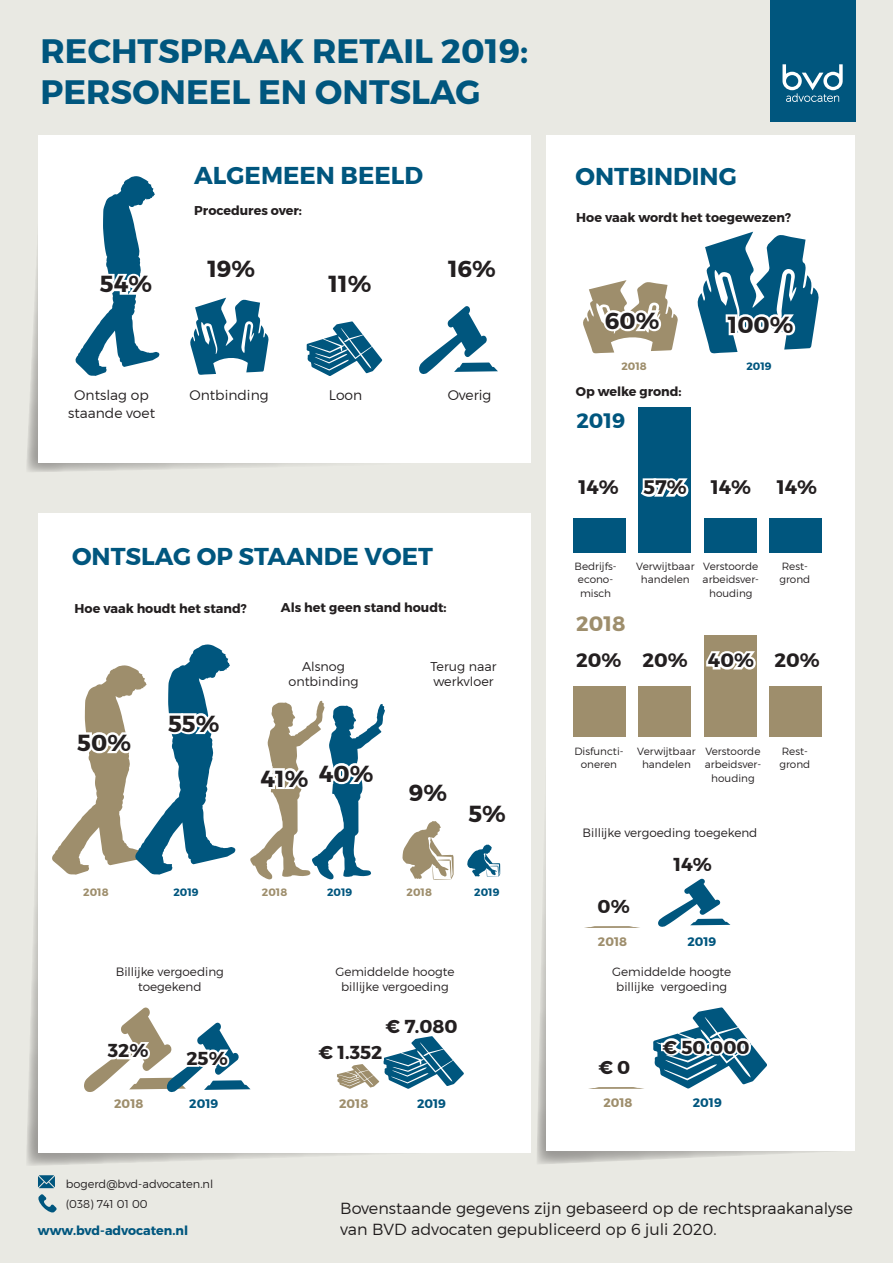
<style>
.page{position:relative;width:893px;height:1263px;background:#fff}
.page>*{position:absolute;margin:0;border:0;box-sizing:border-box;transform-origin:0 0}
.Hoofdstuk_kop{font:700 33.75px "Montserrat";color:#00567e}
.Hoofdstuk_kop-2{font:700 24.3px "Montserrat";color:#00567e}
.t1{font:700 23.1px "Montserrat";color:#231f20}
.Tussenkop{font:700 20.85px "Montserrat";color:#00567e}
.Tussenkop-2{font:700 20.85px "Montserrat";color:#9e8e6c}
.t2{font:700 19.5px "Montserrat";color:#231f20}
.t3{font:700 18.6px "Montserrat";color:#231f20}
.t4{font:300 16.05px/20.9px "Montserrat";color:#231f20}
.Platte_tekst{font:300 13.95px "Montserrat";color:#231f20}
.No_Spacing{font:700 12.75px "Montserrat";color:#231f20}
.No_Spacing-2{font:300 12.75px "Montserrat";color:#231f20}
.Tussenkop-3{font:700 12.6px "Montserrat";color:#00567e}
.Tussenkop-4{font:700 12.3px "Montserrat";color:#9e8e6c}
.Tussenkop-5{font:700 12.3px "Montserrat";color:#00567e}
.Platte_tekst-2{font:300 12px/15.6px "Montserrat";color:#231f20;text-align:center}
.No_Spacing-3{font:300 11.4px "Montserrat";color:#231f20}
.Tussenkop-6{font:700 10.8px "Montserrat";color:#9e8e6c}
.Tussenkop-7{font:700 10.8px "Montserrat";color:#00567e}
.Platte_tekst-3{font:300 10.35px/13.5px "Montserrat";color:#231f20;text-align:center}
</style>
<div class="page">
<div style="left:661px;top:0;width:232px;height:1263px;background:#e9e9e3"></div>
<div style="left:0;top:0;width:855px;height:1263px;background:#e9e9e3"></div>
<svg style="left:27px;top:678px;width:425px;height:488px"></svg>
<svg style="left:27px;top:171px;width:425px;height:301px"></svg>
<div style="left:39px;top:513px;width:492px;height:639px;background:#fff"></div>
<div style="left:39px;top:135px;width:492px;height:327px;background:#fff"></div>
<svg style="left:306px;top:321px;width:76px;height:55px"></svg>
<svg style="left:419px;top:306px;width:79px;height:68px"></svg>
<svg style="left:75px;top:176px;width:85px;height:200px"></svg>
<svg style="left:52px;top:644px;width:184px;height:231px"></svg>
<svg style="left:84px;top:1007px;width:166px;height:85px"></svg>
<svg style="left:337px;top:1036px;width:127px;height:53px"></svg>
<svg style="left:402px;top:821px;width:52px;height:59px"></svg>
<svg style="left:467px;top:844px;width:33px;height:33px"></svg>
<svg style="left:250px;top:701px;width:135px;height:179px"></svg>
<svg style="left:537px;top:837px;width:293px;height:327px"></svg>
<div style="left:546px;top:135px;width:309px;height:1016px;background:#fff"></div>
<svg style="left:190px;top:298px;width:79px;height:77px"></svg>
<svg style="left:583px;top:280px;width:95px;height:74px"></svg>
<svg style="left:697px;top:232px;width:122px;height:122px"></svg>
<svg style="left:584px;top:926px;width:56px;height:2px"></svg>
<svg style="left:658px;top:878px;width:72px;height:49px"></svg>
<svg style="left:653px;top:1007px;width:114px;height:81px"></svg>
<svg style="left:588px;top:1087px;width:56px;height:2px"></svg>
<div style="left:573px;top:518px;width:53px;height:35px;background:#00567e"></div>
<div style="left:638px;top:408px;width:53px;height:145px;background:#00567e"></div>
<div style="left:704px;top:518px;width:53px;height:35px;background:#00567e"></div>
<div style="left:769px;top:518px;width:53px;height:35px;background:#00567e"></div>
<div style="left:573px;top:687px;width:53px;height:50px;background:#9e8e6c"></div>
<div style="left:638px;top:687px;width:53px;height:50px;background:#9e8e6c"></div>
<div style="left:704px;top:635px;width:53px;height:102px;background:#9e8e6c"></div>
<div style="left:769px;top:687px;width:53px;height:50px;background:#9e8e6c"></div>
<svg style="left:640px;top:478px;width:49px;height:19px"></svg>
<svg style="left:706px;top:651px;width:50px;height:19px"></svg>
<div style="left:770px;top:0;width:85px;height:122px;background:#00567e"></div>
<svg style="left:782px;top:64px;width:61px;height:38px"></svg>
<svg style="left:38px;top:1175px;width:17px;height:13px"></svg>
<svg style="left:38px;top:1194px;width:19px;height:19px"></svg>
<p class="Hoofdstuk_kop" style="left:40px;top:30px;width:489px">RECHTSPRAAK RETAIL 2019:</p>
<p class="Hoofdstuk_kop" style="left:40px;top:71px;width:442px">PERSONEEL EN ONTSLAG</p>
<p class="Hoofdstuk_kop-2" style="left:194px;top:161px;width:230px">ALGEMEEN BEELD</p>
<p class="t1" style="left:100px;top:270px;width:54px">54%</p>
<p class="No_Spacing" style="left:194px;top:202px;width:109px">Procedures over:</p>
<p class="t1" style="left:207px;top:255px;width:49px">19%</p>
<p class="t1" style="left:329px;top:270px;width:44px">11%</p>
<p class="t1" style="left:448px;top:255px;width:49px">16%</p>
<p class="Platte_tekst" style="left:74px;top:387px;width:76px">Ontslag op</p>
<p class="Platte_tekst" style="left:68px;top:405px;width:89px">staande voet</p>
<p class="Platte_tekst" style="left:189px;top:387px;width:81px">Ontbinding</p>
<p class="Platte_tekst" style="left:329px;top:387px;width:35px">Loon</p>
<p class="Platte_tekst" style="left:448px;top:387px;width:45px">Overig</p>
<p class="Hoofdstuk_kop-2" style="left:72px;top:541px;width:362px">ONTSLAG OP STAANDE VOET</p>
<p class="No_Spacing" style="left:75px;top:600px;width:174px">Hoe vaak houdt het stand?</p>
<p class="No_Spacing" style="left:281px;top:600px;width:167px">Als het geen stand houdt:</p>
<p class="t1" style="left:77px;top:728px;width:55px">50%</p>
<p class="t1" style="left:168px;top:709px;width:53px">55%</p>
<p class="No_Spacing-2" style="left:302px;top:658px;width:44px">Alsnog</p>
<p class="No_Spacing-2" style="left:288px;top:674px;width:72px">ontbinding</p>
<p class="t1" style="left:261px;top:764px;width:49px">41%</p>
<p class="t1" style="left:319px;top:759px;width:56px">40%</p>
<p class="No_Spacing-2" style="left:430px;top:658px;width:68px">Terug naar</p>
<p class="No_Spacing-2" style="left:433px;top:673px;width:62px">werkvloer</p>
<p class="t1" style="left:409px;top:778px;width:40px">9%</p>
<p class="t1" style="left:468px;top:799px;width:39px">5%</p>
<p class="Tussenkop-6" style="left:83px;top:885px;width:27px">2018</p>
<p class="Tussenkop-7" style="left:173px;top:885px;width:27px">2019</p>
<p class="Tussenkop-6" style="left:262px;top:885px;width:27px">2018</p>
<p class="Tussenkop-7" style="left:327px;top:885px;width:27px">2019</p>
<p class="Tussenkop-6" style="left:407px;top:885px;width:27px">2018</p>
<p class="Tussenkop-7" style="left:474px;top:885px;width:27px">2019</p>
<p class="Platte_tekst-2" style="left:116px;top:963px;width:110px">Billijke vergoeding toegekend</p>
<p class="t3" style="left:108px;top:1039px;width:42px">32%</p>
<p class="t3" style="left:186px;top:1046px;width:43px">25%</p>
<p class="Platte_tekst-2" style="left:335px;top:963px;width:121px">Gemiddelde hoogte</p>
<p class="Platte_tekst-2" style="left:341px;top:979px;width:109px">billijke vergoeding</p>
<p class="t3" style="left:386px;top:1014px;width:74px">€ 7.080</p>
<p class="t3" style="left:319px;top:1040px;width:65px">€ 1.352</p>
<p class="Tussenkop-4" style="left:114px;top:1096px;width:31px">2018</p>
<p class="Tussenkop-5" style="left:189px;top:1096px;width:31px">2019</p>
<p class="Tussenkop-4" style="left:339px;top:1096px;width:31px">2018</p>
<p class="Tussenkop-5" style="left:417px;top:1096px;width:31px">2019</p>
<p class="Hoofdstuk_kop-2" style="left:575px;top:161px;width:163px">ONTBINDING</p>
<p class="No_Spacing" style="left:576px;top:209px;width:216px">Hoe vaak wordt het toegewezen?</p>
<p class="t1" style="left:605px;top:306px;width:56px">60%</p>
<p class="t1" style="left:728px;top:310px;width:67px">100%</p>
<p class="Tussenkop-6" style="left:621px;top:359px;width:27px">2018</p>
<p class="Tussenkop-7" style="left:746px;top:359px;width:27px">2019</p>
<p class="No_Spacing" style="left:576px;top:383px;width:107px">Op welke grond:</p>
<p class="Tussenkop" style="left:576px;top:408px;width:50px">2019</p>
<p class="t2" style="left:578px;top:475px;width:42px">14%</p>
<p class="t2" style="left:644px;top:475px;width:45px">57%</p>
<p class="t2" style="left:711px;top:475px;width:42px">14%</p>
<p class="t2" style="left:777px;top:475px;width:42px">14%</p>
<p class="Platte_tekst-3" style="left:575px;top:559px;width:43px">Bedrijfs&shy;econo&shy;misch</p>
<p class="Platte_tekst-3" style="left:636px;top:559px;width:60px">Verwijtbaar</p>
<p class="Platte_tekst-3" style="left:641px;top:573px;width:50px">handelen</p>
<p class="Tussenkop-2" style="left:576px;top:611px;width:51px">2018</p>
<p class="Platte_tekst-3" style="left:703px;top:559px;width:57px">Verstoorde</p>
<p class="Platte_tekst-3" style="left:703px;top:573px;width:58px">arbeidsver&shy;houding</p>
<p class="Platte_tekst-3" style="left:779px;top:559px;width:32px;text-align:left">Rest&shy;grond</p>
<p class="t2" style="left:576px;top:648px;width:47px">20%</p>
<p class="t2" style="left:642px;top:648px;width:47px">20%</p>
<p class="t2" style="left:708px;top:648px;width:48px">40%</p>
<p class="t2" style="left:774px;top:648px;width:47px">20%</p>
<p class="Platte_tekst-3" style="left:574px;top:744px;width:51px">Disfuncti&shy;oneren</p>
<p class="Platte_tekst-3" style="left:637px;top:744px;width:60px">Verwijtbaar</p>
<p class="Platte_tekst-3" style="left:642px;top:758px;width:50px">handelen</p>
<p class="Platte_tekst-3" style="left:705px;top:744px;width:57px">Verstoorde</p>
<p class="Platte_tekst-3" style="left:705px;top:758px;width:58px">arbeidsver&shy;houding</p>
<p class="Platte_tekst-2" style="left:583px;top:824px;width:176px">Billijke vergoeding toegekend</p>
<p class="t3" style="left:597px;top:894px;width:34px">0%</p>
<p class="t3" style="left:673px;top:853px;width:40px">14%</p>
<p class="Tussenkop-4" style="left:598px;top:934px;width:31px">2018</p>
<p class="Tussenkop-5" style="left:687px;top:934px;width:31px">2019</p>
<p class="Platte_tekst-2" style="left:612px;top:963px;width:121px">Gemiddelde hoogte</p>
<p class="Platte_tekst-2" style="left:616px;top:979px;width:112px">billijke vergoeding</p>
<p class="t3" style="left:598px;top:1056px;width:34px">€ 0</p>
<p class="t3" style="left:663px;top:1035px;width:89px">€ 50.000</p>
<p class="Tussenkop-4" style="left:603px;top:1095px;width:31px">2018</p>
<p class="Tussenkop-5" style="left:693px;top:1095px;width:31px">2019</p>
<p class="Platte_tekst-3" style="left:779px;top:744px;width:32px;text-align:left">Rest&shy;grond</p>
<p class="No_Spacing-3" style="left:66px;top:1176px;width:149px">bogerd@bvd-advocaten.nl</p>
<p class="No_Spacing-3" style="left:66px;top:1197px;width:83px">(038) 741 01 00</p>
<p class="Tussenkop-3" style="left:38px;top:1223px;width:152px">www.bvd-advocaten.nl</p>
<h3 class="t4" style="left:340px;top:1198px;width:514px">Bovenstaande gegevens zijn gebaseerd op de rechtspraakanalyse van BVD advocaten gepubliceerd op 6 juli 2020.</h3>
</div>
